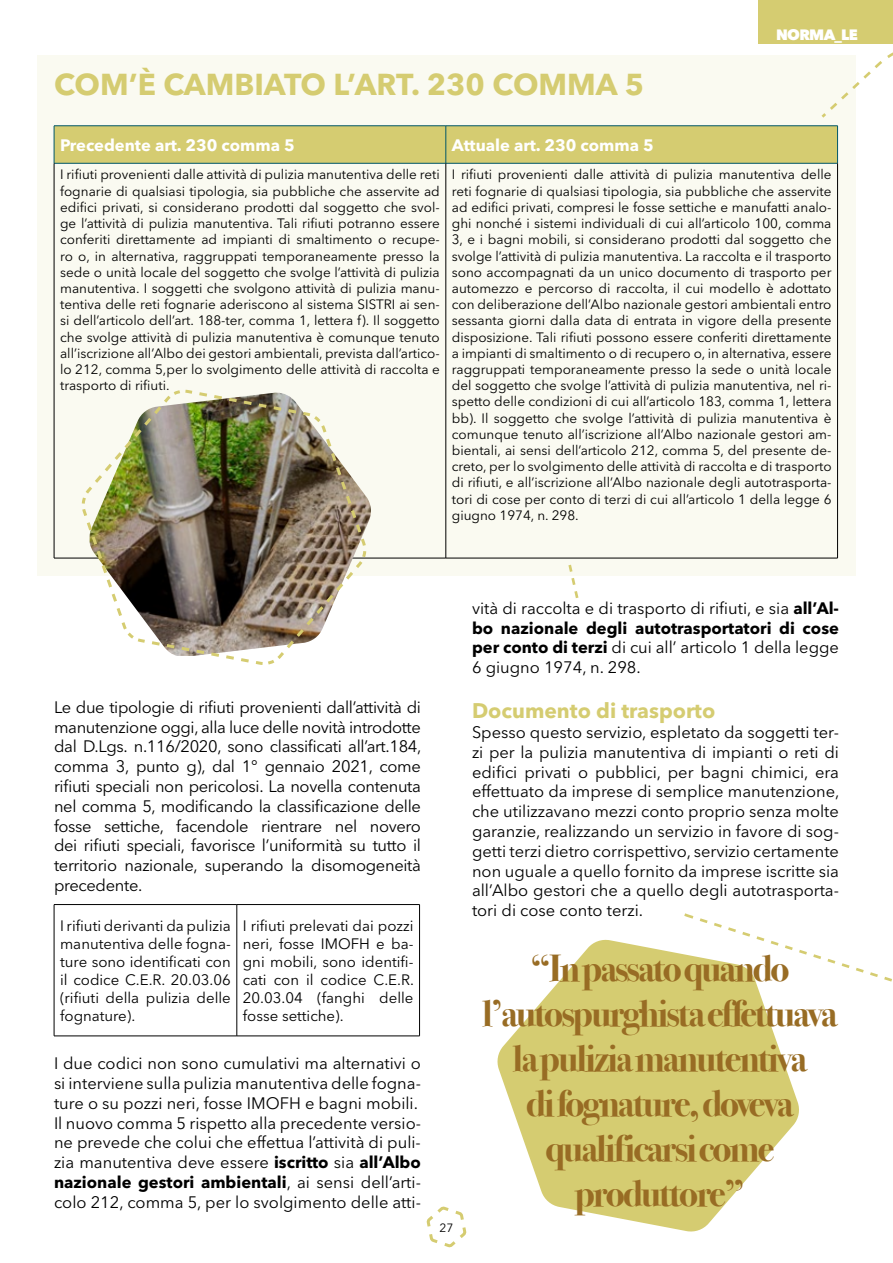
<style>
.page{position:relative;width:893px;height:1263px;background:#fff}
.page>*{position:absolute;margin:0;border:0;box-sizing:border-box;transform-origin:0 0}
.t1{font:37.5px/45px "Bodoni Svty Two ITCTT Bold";letter-spacing:-.05em;color:#986c24;text-align:center}
.t2{font:700 30px "Avenir Next LT Pro";color:#d5cc71}
.t3{font:700 21px "Avenir Next LT Pro";color:#d5cc71}
.t4{font:16.5px/19.8px "Avenir Next LT Pro";color:#000;text-align:justify}
.t5{font:700 16.5px "Avenir Next LT Pro";color:#fff}
.t6{font:15px/18px "Avenir Next LT Pro";color:#000;text-align:justify}
.t7{font:800 15px "Avenir Next";letter-spacing:-.05em;color:#fff}
.t8{font:13.5px/16.2px "Avenir Next LT Pro";color:#000;text-align:justify}
.t9{font:12px "Avenir Next";color:#000}
.s1{font-weight:700}
</style>
<div class="page">
<svg style="left:426px;top:1206px;width:41px;height:42px"></svg>
<div style="left:758px;top:0;width:135px;height:43px;background:#d5cc71"></div>
<div style="left:37px;top:55px;width:818px;height:521px;background:#fafaf1"></div>
<hr style="left:54px;top:904px;width:183px;height:1px;background:#000">
<hr style="left:54px;top:905px;width:1px;height:131px;background:#000">
<hr style="left:237px;top:904px;width:183px;height:1px;background:#000">
<hr style="left:237px;top:905px;width:1px;height:131px;background:#000">
<hr style="left:419px;top:905px;width:1px;height:131px;background:#000">
<hr style="left:54px;top:1036px;width:183px;height:1px;background:#000">
<hr style="left:237px;top:1036px;width:183px;height:1px;background:#000">
<div style="left:55px;top:126px;width:626px;height:37px;background:#d5cc71"></div>
<hr style="left:54px;top:125px;width:392px;height:1px;background:#005768">
<hr style="left:54px;top:126px;width:1px;height:37px;background:#005768">
<hr style="left:446px;top:125px;width:392px;height:1px;background:#005768">
<hr style="left:446px;top:126px;width:1px;height:37px;background:#005768">
<hr style="left:54px;top:163px;width:392px;height:1px;background:#005768">
<hr style="left:446px;top:163px;width:392px;height:1px;background:#005768">
<hr style="left:54px;top:163px;width:1px;height:395px;background:#000">
<hr style="left:446px;top:163px;width:1px;height:395px;background:#000">
<hr style="left:54px;top:558px;width:392px;height:1px;background:#000">
<hr style="left:446px;top:558px;width:392px;height:1px;background:#000">
<img style="left:80px;top:389px;width:288px;height:276px">
<svg style="left:497px;top:939px;width:302px;height:293px;fill:#d5cc71"></svg>
<svg style="left:681px;top:43px;width:212px;height:1008px"></svg>
<svg style="left:568px;top:564px;width:11px;height:34px"></svg>
<h2 class="t2" style="left:54px;top:66px;width:592px">COM’È CAMBIATO L’ART. 230 COMMA 5</h2>
<p class="t7" style="left:776px;top:26px;width:83px">NORMA_LE</p>
<p class="t5" style="left:60px;top:135px;width:236px">Precedente art. 230 comma 5</p>
<p class="t5" style="left:452px;top:135px;width:204px">Attuale art. 230 comma 5</p>
<p class="t8" style="left:60px;top:167px;width:381px">I rifiuti provenienti dalle attività di pulizia manutentiva delle reti fognarie di qualsiasi tipologia, sia pubbliche che asservite ad edifici privati, si considerano prodotti dal soggetto che svol&shy;ge l’attività di pulizia manutentiva. Tali rifiuti potranno essere conferiti direttamente ad impianti di smaltimento o recupe&shy;ro o, in alternativa, raggruppati temporaneamente presso la sede o unità locale del soggetto che svolge l’attività di pulizia manutentiva. I soggetti che svolgono attività di pulizia manu&shy;tentiva delle reti fognarie aderiscono al sistema SISTRI ai sen&shy;si dell’articolo dell’art. 188-ter, comma 1, lettera f). Il soggetto che svolge attività di pulizia manutentiva è comunque tenuto all’iscrizione all’Albo dei gestori ambientali, prevista dall’artico&shy;lo 212, comma 5,per lo svolgimento delle attività di raccolta e trasporto di rifiuti.</p>
<p class="t8" style="left:452px;top:167px;width:381px">I rifiuti provenienti dalle attività di pulizia manutentiva delle reti fognarie di qualsiasi tipologia, sia pubbliche che asservite ad edifici privati, compresi le fosse settiche e manufatti analo&shy;ghi nonché i sistemi individuali di cui all’articolo 100, comma 3, e i bagni mobili, si considerano prodotti dal soggetto che svolge l’attività di pulizia manutentiva. La raccolta e il trasporto sono accompagnati da un unico documento di trasporto per automezzo e percorso di raccolta, il cui modello è adottato con deliberazione dell’Albo nazionale gestori ambientali entro sessanta giorni dalla data di entrata in vigore della presente disposizione. Tali rifiuti possono essere conferiti direttamente a impianti di smaltimento o di recupero o, in alternativa, essere raggruppati temporaneamente presso la sede o unità locale del soggetto che svolge l’attività di pulizia manutentiva, nel ri&shy;spetto delle condizioni di cui all’articolo 183, comma 1, lettera bb). Il soggetto che svolge l’attività di pulizia manutentiva è comunque tenuto all’iscrizione all’Albo nazionale gestori am&shy;bientali, ai sensi dell’articolo 212, comma 5, del presente de&shy;creto, per lo svolgimento delle attività di raccolta e di trasporto di rifiuti, e all’iscrizione all’Albo nazionale degli autotrasporta&shy;tori di cose per conto di terzi di cui all’articolo 1 della legge 6 giugno 1974, n. 298.</p>
<p class="t4" style="left:54px;top:697px;width:369px">Le due tipologie di rifiuti provenienti dall’attività di manutenzione oggi, alla luce delle novità introdotte dal D.Lgs. n.116/2020, sono classificati all’art.184, comma 3, punto g), dal 1° gennaio 2021, come rifiuti speciali non pericolosi. La novella contenuta nel comma 5, modificando la classificazione delle fosse settiche, facendole rientrare nel novero dei rifiuti speciali, favorisce l’uniformità su tutto il territorio nazionale, superando la disomogeneità precedente.</p>
<p class="t6" style="left:60px;top:916px;width:172px">I rifiuti derivanti da pulizia manutentiva delle fogna&shy;ture sono identificati con il codice C.E.R. 20.03.06 (rifiuti della pulizia delle fognature).</p>
<p class="t6" style="left:243px;top:916px;width:173px">I rifiuti prelevati dai pozzi neri, fosse IMOFH e ba&shy;gni mobili, sono identifi&shy;cati con il codice C.E.R.<br>20.03.04 (fanghi delle fosse settiche).</p>
<p class="t4" style="left:54px;top:1053px;width:368px;text-align:left">I due codici non sono cumulativi ma alternativi o si interviene sulla pulizia manutentiva delle fogna&shy;ture o su pozzi neri, fosse IMOFH e bagni mobili.<br>Il nuovo comma 5 rispetto alla precedente versio&shy;ne prevede che colui che effettua l’attività di puli&shy;zia manutentiva deve essere <span class="s1">iscritto</span> sia <span class="s1">all’Albo nazionale gestori ambientali</span>, ai sensi dell’arti&shy;colo 212, comma 5, per lo svolgimento delle atti-</p>
<p class="t9" style="left:439px;top:1217px;width:15px">27</p>
<p class="t4" style="left:472px;top:598px;width:368px">vità di raccolta e di trasporto di rifiuti, e sia <span class="s1">all’Al&shy;bo nazionale degli autotrasportatori di cose per conto di terzi</span> di cui all’ articolo 1 della legge 6 giugno 1974, n. 298.</p>
<h3 class="t3" style="left:472px;top:698px;width:245px">Documento di trasporto</h3>
<p class="t4" style="left:472px;top:722px;width:369px">Spesso questo servizio, espletato da soggetti ter&shy;zi per la pulizia manutentiva di impianti o reti di edifici privati o pubblici, per bagni chimici, era effettuato da imprese di semplice manutenzione, che utilizzavano mezzi conto proprio senza molte garanzie, realizzando un servizio in favore di sog&shy;getti terzi dietro corrispettivo, servizio certamente non uguale a quello fornito da imprese iscritte sia all’Albo gestori che a quello degli autotrasporta&shy;tori di cose conto terzi.</p>
<h1 class="t1" style="left:482px;top:947px;width:357px">“In passato quando l’autospurghista effettuava la pulizia manutentiva<br>di fognature, doveva qualificarsi come produttore”</h1>
</div>
